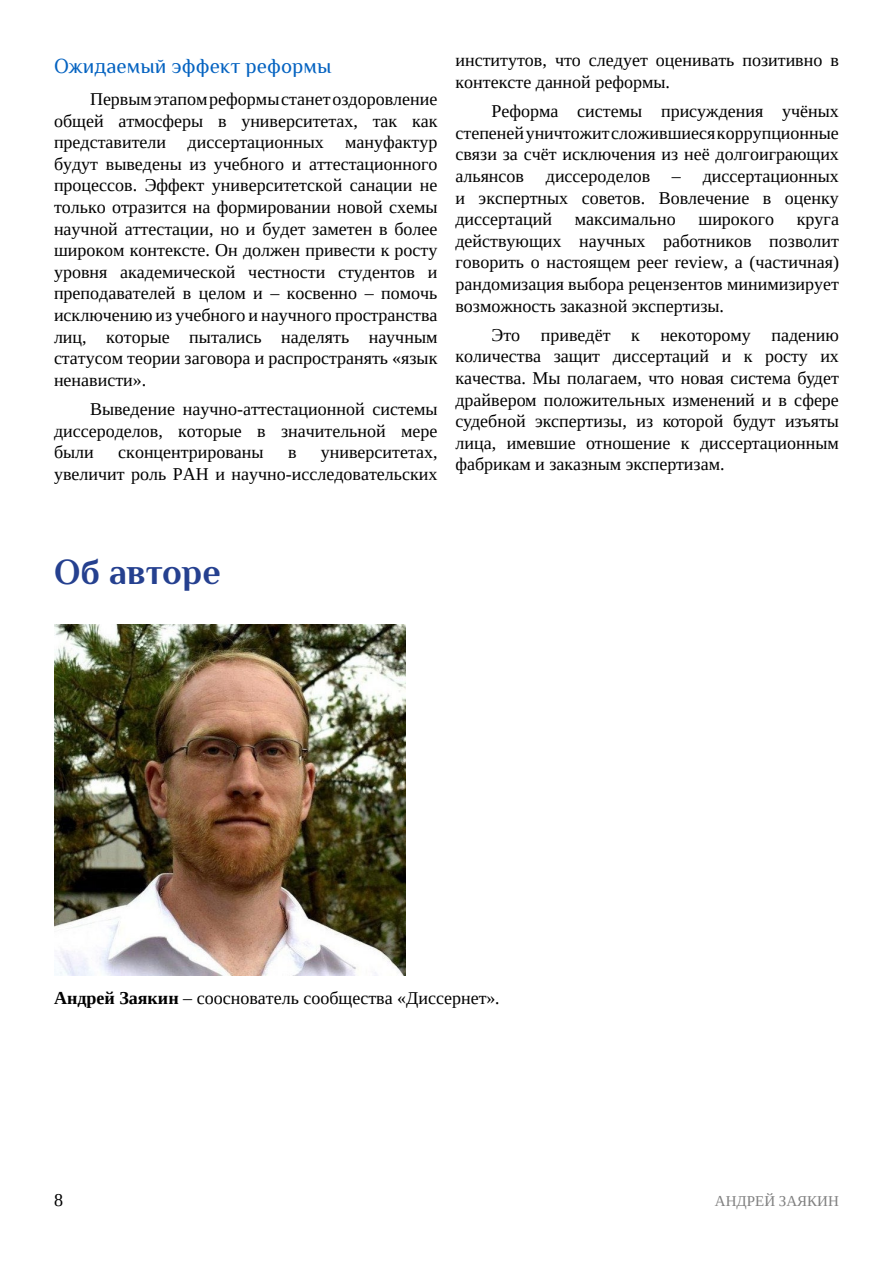
<style>
.page{position:relative;width:893px;height:1263px;background:#fff}
.page>*{position:absolute;margin:0;border:0;box-sizing:border-box;transform-origin:0 0}
.t1{font:700 36px "Philosopher";color:#25408f}
.t2{font:21px "Philosopher";color:#0563c1}
.t3{font:18px/21.6px "Tinos";color:#000;text-align:justify}
.t4{font:15px "Tinos";color:#808080}
.s1{font-weight:700}
.s2{font-style:italic}
</style>
<div class="page">
<img style="left:54px;top:624px;width:351px;height:351px">
<p class="t2" style="left:54px;top:52px;width:279px">Ожидаемый эффект реформы</p>
<p class="t3" style="left:54px;top:88px;width:385px;text-indent:36px">Первым этапом реформы станет оздоровление общей атмосферы в университетах, так как представители диссертационных мануфактур будут выведены из учебного и аттестационного процессов. Эффект университетской санации не только отразится на формировании новой схемы научной аттестации, но и будет заметен в более широком контексте. Он должен привести к росту уровня академической честности студентов и преподавателей в целом и – косвенно – помочь исключению из учебного и научного пространства лиц, которые пытались наделять научным статусом теории заговора и распространять «язык ненависти».</p>
<p class="t3" style="left:54px;top:398px;width:385px;text-indent:36px">Выведение научно-аттестационной системы диссероделов, которые в значительной мере были</p>
<p class="t3" style="left:54px;top:441px;width:385px;text-align:right">университетах,<br>увеличит роль РАН и научно-исследовательских</p>
<p class="t3" style="left:118px;top:441px;width:147px">сконцентрированы</p>
<p class="t3" style="left:288px;top:441px;width:10px">в</p>
<p class="t3" style="left:455px;top:50px;width:385px">институтов, что следует оценивать позитивно в контексте данной реформы.</p>
<p class="t3" style="left:455px;top:100px;width:385px;text-indent:36px">Реформа системы присуждения учёных степеней уничтожит сложившиеся коррупционные связи за счёт исключения из неё долгоиграющих альянсов диссероделов – диссертационных и экспертных советов. Вовлечение в оценку диссертаций</p>
<p class="t3" style="left:455px;top:208px;width:385px;text-indent:341px">круга действующих научных работников позволит говорить о настоящем peer review, а (частичная) рандомизация выбора рецензентов минимизирует возможность заказной экспертизы.</p>
<p class="t3" style="left:455px;top:324px;width:385px;text-indent:36px">Это приведёт к некоторому падению количества защит диссертаций и к росту их качества. Мы полагаем, что новая система будет драйвером положительных изменений и в сфере судебной экспертизы, из которой будут изъяты лица, имевшие отношение к диссертационным фабрикам и заказным экспертизам.</p>
<p class="t3" style="left:575px;top:208px;width:102px">максимально</p>
<p class="t3" style="left:698px;top:208px;width:77px">широкого</p>
<h1 class="t1" style="left:54px;top:549px;width:168px">Об авторе</h1>
<p class="t3" style="left:54px;top:987px;width:448px"><span class="s1">Андрей Заякин</span> – сооснователь сообщества «Диссернет»<span class="s2">.</span></p>
<p class="t3" style="left:54px;top:1189px;width:10px">8</p>
<p class="t4" style="left:715px;top:1191px;width:125px">АНДРЕЙ ЗАЯКИН</p>
</div>
